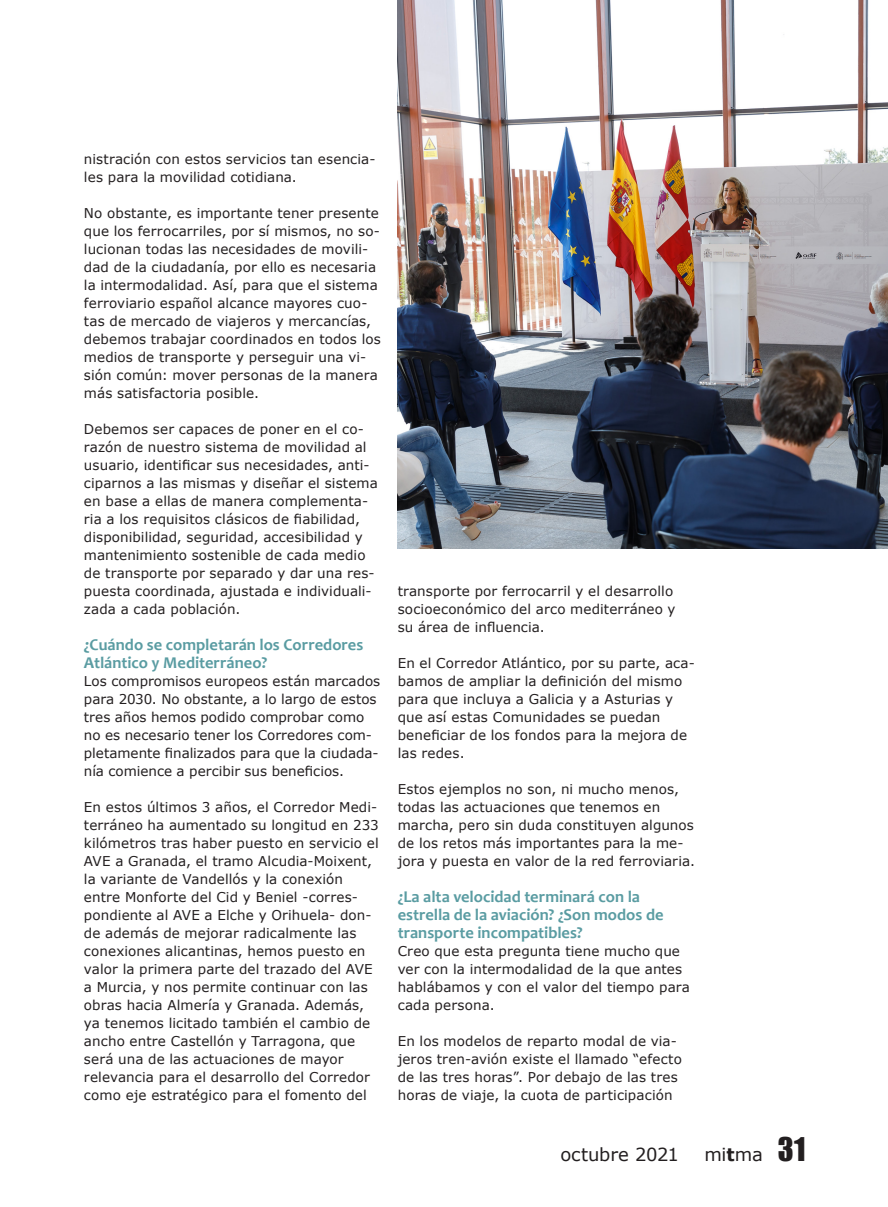
<style>
.page{position:relative;width:888px;height:1207px;background:#fff}
.page>*{position:absolute;margin:0;border:0;box-sizing:border-box;transform-origin:0 0}
.t1{font:18px "Verdana";letter-spacing:-.015em;color:#231f20}
.t2{font:700 16.5px/18px "Candara";color:#5a9ca2}
.t3{font:13.5px/18px "Verdana";letter-spacing:.005em;color:#231f20}
.s1{font-weight:700}
.s2{font-family:"Impact";font-size:30px}
</style>
<div class="page">
<img style="left:398px;top:0;width:490px;height:548px">
<p class="t3" style="left:84px;top:151px;width:293px">nistración con estos servicios tan esencia&shy;les para la movilidad cotidiana.</p>
<p class="t3" style="left:84px;top:205px;width:298px">No obstante, es importante tener presente que los ferrocarriles, por sí mismos, no so&shy;lucionan todas las necesidades de movili&shy;dad de la ciudadanía, por ello es necesaria la intermodalidad. Así, para que el sistema ferroviario español alcance mayores cuo&shy;tas de mercado de viajeros y mercancías, debemos trabajar coordinados en todos los medios de transporte y perseguir una vi&shy;sión común: mover personas de la manera más satisfactoria posible.</p>
<p class="t3" style="left:84px;top:421px;width:295px">Debemos ser capaces de poner en el co&shy;razón de nuestro sistema de movilidad al usuario, identificar sus necesidades, anti&shy;ciparnos a las mismas y diseñar el sistema en base a ellas de manera complementa&shy;ria a los requisitos clásicos de fiabilidad, disponibilidad, seguridad, accesibilidad y mantenimiento sostenible de cada medio de transporte por separado y dar una res&shy;puesta coordinada, ajustada e individuali&shy;zada a cada población.</p>
<p class="t2" style="left:84px;top:636px;width:281px">¿Cuándo se completarán los Corredores<br>Atlántico y Mediterráneo?</p>
<p class="t3" style="left:84px;top:673px;width:298px">Los compromisos europeos están marcados para 2030. No obstante, a lo largo de estos tres años hemos podido comprobar como no es necesario tener los Corredores com&shy;pletamente finalizados para que la ciudada&shy;nía comience a percibir sus beneficios.</p>
<p class="t3" style="left:84px;top:799px;width:296px">En estos últimos 3 años, el Corredor Medi&shy;terráneo ha aumentado su longitud en 233 kilómetros tras haber puesto en servicio el AVE a Granada, el tramo Alcudia-Moixent, la variante de Vandellós y la conexión entre Monforte del Cid y Beniel -corres&shy;pondiente al AVE a Elche y Orihuela- don&shy;de además de mejorar radicalmente las conexiones alicantinas, hemos puesto en valor la primera parte del trazado del AVE a Murcia, y nos permite continuar con las obras hacia Almería y Granada. Además, ya tenemos licitado también el cambio de ancho entre Castellón y Tarragona, que será una de las actuaciones de mayor relevancia para el desarrollo del Corredor como eje estratégico para el fomento del</p>
<p class="t3" style="left:398px;top:583px;width:279px">transporte por ferrocarril y el desarrollo socioeconómico del arco mediterráneo y su área de influencia.</p>
<p class="t3" style="left:398px;top:655px;width:299px">En el Corredor Atlántico, por su parte, aca&shy;bamos de ampliar la definición del mismo para que incluya a Galicia y a Asturias y que así estas Comunidades se puedan beneficiar de los fondos para la mejora de las redes.</p>
<p class="t3" style="left:398px;top:780px;width:299px">Estos ejemplos no son, ni mucho menos, todas las actuaciones que tenemos en marcha, pero sin duda constituyen algunos de los retos más importantes para la me&shy;jora y puesta en valor de la red ferroviaria.</p>
<p class="t2" style="left:398px;top:888px;width:267px">¿La alta velocidad terminará con la estrella de la aviación? ¿Son modos de transporte incompatibles?</p>
<p class="t3" style="left:398px;top:943px;width:294px">Creo que esta pregunta tiene mucho que ver con la intermodalidad de la que antes hablábamos y con el valor del tiempo para cada persona.</p>
<p class="t3" style="left:398px;top:1033px;width:286px">En los modelos de reparto modal de via&shy;jeros tren-avión existe el llamado “efecto de las tres horas”. Por debajo de las tres horas de viaje, la cuota de participación</p>
<h1 class="t1" style="left:560px;top:1142px;width:120px">octubre 2021</h1>
<h1 class="t1" style="left:704px;top:1142px;width:102px">mi<span class="s1">t</span>ma <span class="s2">31</span></h1>
</div>
